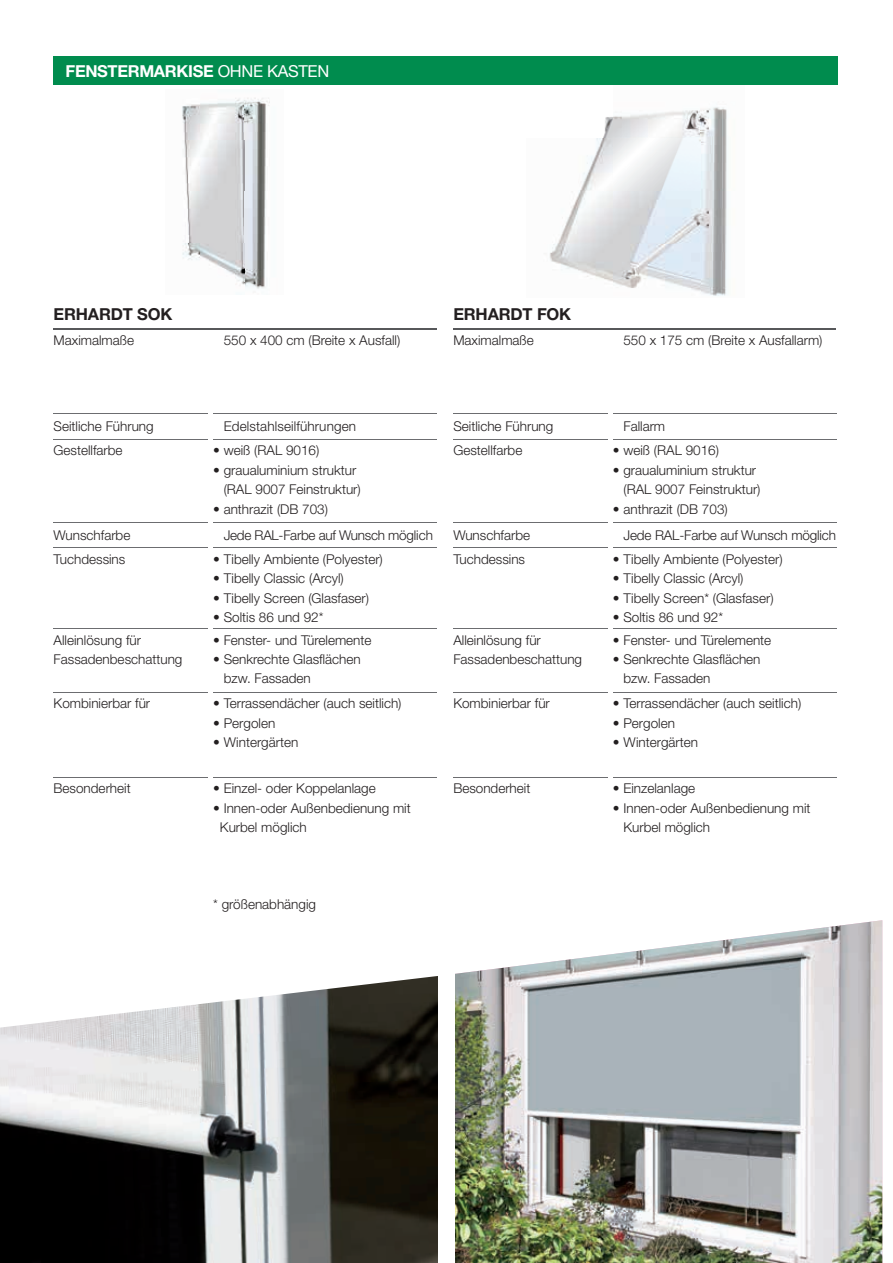
<style>
.page{position:relative;width:893px;height:1263px;background:#fff}
.page>*{position:absolute;margin:0;border:0;box-sizing:border-box;transform-origin:0 0}
.t1{font:700 16.5px "Helvetica Neue LT Pro";letter-spacing:-.02em;color:#fff}
.t2{font:700 16.5px "Helvetica Neue LT Pro";letter-spacing:-.01em;color:#231f20}
.t3{font:300 13.5px/19.5px "Helvetica Neue LT Pro";color:#231f20}
.t4{font:300 13.5px "Helvetica Neue LT Pro";letter-spacing:-.02em;color:#231f20}
.s1{font-weight:400}
</style>
<div class="page">
<div style="left:54px;top:57px;width:784px;height:28px;background:#008c4e"></div>
<img style="left:550px;top:107px;width:177px;height:189px">
<img style="left:182px;top:98px;width:88px;height:191px">
<img style="left:0;top:976px;width:438px;height:287px">
<img style="left:455px;top:920px;width:427px;height:343px">
<hr style="left:54px;top:413px;width:155px;height:1px;background:#6c6d70">
<hr style="left:213px;top:413px;width:223px;height:1px;background:#6c6d70">
<hr style="left:54px;top:439px;width:155px;height:1px;background:#6c6d70">
<hr style="left:213px;top:439px;width:223px;height:1px;background:#6c6d70">
<hr style="left:54px;top:522px;width:155px;height:1px;background:#6c6d70">
<hr style="left:213px;top:522px;width:223px;height:1px;background:#6c6d70">
<hr style="left:54px;top:547px;width:155px;height:1px;background:#6c6d70">
<hr style="left:213px;top:547px;width:223px;height:1px;background:#6c6d70">
<hr style="left:54px;top:628px;width:155px;height:1px;background:#6c6d70">
<hr style="left:213px;top:628px;width:223px;height:1px;background:#6c6d70">
<hr style="left:54px;top:692px;width:155px;height:1px;background:#6c6d70">
<hr style="left:213px;top:692px;width:223px;height:1px;background:#6c6d70">
<hr style="left:54px;top:777px;width:155px;height:1px;background:#6c6d70">
<hr style="left:213px;top:777px;width:223px;height:1px;background:#6c6d70">
<hr style="left:54px;top:328px;width:157px;height:1px;background:#57585a">
<hr style="left:211px;top:328px;width:225px;height:1px;background:#57585a">
<hr style="left:453px;top:413px;width:155px;height:1px;background:#6c6d70">
<hr style="left:613px;top:413px;width:223px;height:1px;background:#6c6d70">
<hr style="left:453px;top:439px;width:155px;height:1px;background:#6c6d70">
<hr style="left:613px;top:439px;width:223px;height:1px;background:#6c6d70">
<hr style="left:453px;top:522px;width:155px;height:1px;background:#6c6d70">
<hr style="left:613px;top:522px;width:223px;height:1px;background:#6c6d70">
<hr style="left:453px;top:547px;width:155px;height:1px;background:#6c6d70">
<hr style="left:613px;top:547px;width:223px;height:1px;background:#6c6d70">
<hr style="left:453px;top:628px;width:155px;height:1px;background:#6c6d70">
<hr style="left:613px;top:628px;width:223px;height:1px;background:#6c6d70">
<hr style="left:453px;top:692px;width:155px;height:1px;background:#6c6d70">
<hr style="left:613px;top:692px;width:223px;height:1px;background:#6c6d70">
<hr style="left:453px;top:777px;width:155px;height:1px;background:#6c6d70">
<hr style="left:613px;top:777px;width:223px;height:1px;background:#6c6d70">
<hr style="left:453px;top:328px;width:158px;height:1px;background:#57585a">
<hr style="left:611px;top:328px;width:225px;height:1px;background:#57585a">
<p class="t1" style="left:66px;top:60px;width:265px">FENSTERMARKISE <span class="s1">OHNE KASTEN</span></p>
<p class="t2" style="left:54px;top:303px;width:120px">ERHARDT SOK</p>
<p class="t3" style="left:54px;top:330px;width:82px">Maximalmaße</p>
<p class="t3" style="left:224px;top:330px;width:178px">550 x 400 cm (Breite x Ausfall)</p>
<p class="t2" style="left:453px;top:303px;width:119px">ERHARDT FOK</p>
<p class="t3" style="left:453px;top:330px;width:82px">Maximalmaße</p>
<p class="t3" style="left:623px;top:330px;width:201px">550 x 175 cm (Breite x Ausfallarm)</p>
<p class="t3" style="left:54px;top:416px;width:102px">Seitliche Führung</p>
<p class="t3" style="left:224px;top:416px;width:134px">Edelstahlseilführungen</p>
<p class="t3" style="left:54px;top:440px;width:71px">Gestellfarbe</p>
<p class="t3" style="left:213px;top:440px;width:108px">• weiß (RAL 9016)</p>
<p class="t3" style="left:224px;top:460px;width:139px;text-indent:-11px">• graualuminium struktur (RAL 9007 Feinstruktur)</p>
<p class="t3" style="left:213px;top:499px;width:116px">• anthrazit (DB 703)</p>
<p class="t3" style="left:54px;top:525px;width:78px">Wunschfarbe</p>
<p class="t4" style="left:224px;top:527px;width:211px">Jede RAL-Farbe auf Wunsch möglich</p>
<p class="t3" style="left:54px;top:549px;width:73px">Tuchdessins</p>
<p class="t3" style="left:213px;top:549px;width:171px">• Tibelly Ambiente (Polyester)</p>
<p class="t3" style="left:213px;top:568px;width:132px">• Tibelly Classic (Arcyl)</p>
<p class="t3" style="left:213px;top:588px;width:157px">• Tibelly Screen (Glasfaser)</p>
<p class="t3" style="left:213px;top:607px;width:112px">• Soltis 86 und 92*</p>
<p class="t3" style="left:54px;top:630px;width:130px">Alleinlösung für<br>Fassadenbeschattung</p>
<p class="t3" style="left:213px;top:630px;width:160px">• Fenster- und Türelemente</p>
<p class="t3" style="left:224px;top:649px;width:139px;text-indent:-11px">• Senkrechte Glasflächen bzw. Fassaden</p>
<p class="t3" style="left:54px;top:693px;width:98px">Kombinierbar für</p>
<p class="t3" style="left:213px;top:693px;width:190px">• Terrassendächer (auch seitlich)</p>
<p class="t3" style="left:213px;top:713px;width:64px">• Pergolen</p>
<p class="t3" style="left:213px;top:732px;width:87px">• Wintergärten</p>
<p class="t3" style="left:54px;top:778px;width:79px">Besonderheit</p>
<p class="t3" style="left:213px;top:778px;width:164px">• Einzel- oder Koppelanlage</p>
<p class="t3" style="left:220px;top:798px;width:192px;text-indent:-7px">• Innen-oder Außenbedienung mit<br>Kurbel möglich</p>
<p class="t3" style="left:453px;top:416px;width:102px">Seitliche Führung</p>
<p class="t3" style="left:623px;top:416px;width:43px">Fallarm</p>
<p class="t3" style="left:453px;top:440px;width:71px">Gestellfarbe</p>
<p class="t3" style="left:613px;top:440px;width:108px">• weiß (RAL 9016)</p>
<p class="t3" style="left:623px;top:460px;width:139px;text-indent:-11px">• graualuminium struktur (RAL 9007 Feinstruktur)</p>
<p class="t3" style="left:613px;top:499px;width:116px">• anthrazit (DB 703)</p>
<p class="t3" style="left:453px;top:525px;width:78px">Wunschfarbe</p>
<p class="t3" style="left:623px;top:525px;width:214px">Jede RAL-Farbe auf Wunsch möglich</p>
<p class="t3" style="left:453px;top:549px;width:73px">Tuchdessins</p>
<p class="t3" style="left:613px;top:549px;width:171px">• Tibelly Ambiente (Polyester)</p>
<p class="t3" style="left:613px;top:568px;width:132px">• Tibelly Classic (Arcyl)</p>
<p class="t3" style="left:613px;top:588px;width:162px">• Tibelly Screen* (Glasfaser)</p>
<p class="t3" style="left:613px;top:607px;width:112px">• Soltis 86 und 92*</p>
<p class="t3" style="left:453px;top:630px;width:130px">Alleinlösung für<br>Fassadenbeschattung</p>
<p class="t3" style="left:613px;top:630px;width:160px">• Fenster- und Türelemente</p>
<p class="t3" style="left:623px;top:649px;width:139px;text-indent:-11px">• Senkrechte Glasflächen bzw. Fassaden</p>
<p class="t3" style="left:453px;top:693px;width:98px">Kombinierbar für</p>
<p class="t3" style="left:613px;top:693px;width:190px">• Terrassendächer (auch seitlich)</p>
<p class="t3" style="left:613px;top:713px;width:64px">• Pergolen</p>
<p class="t3" style="left:613px;top:732px;width:87px">• Wintergärten</p>
<p class="t3" style="left:453px;top:778px;width:79px">Besonderheit</p>
<p class="t3" style="left:613px;top:778px;width:84px">• Einzelanlage</p>
<p class="t3" style="left:623px;top:798px;width:189px;text-indent:-11px">• Innen-oder Außenbedienung mit<br>Kurbel möglich</p>
<p class="t3" style="left:213px;top:894px;width:104px">* größenabhängig</p>
</div>
